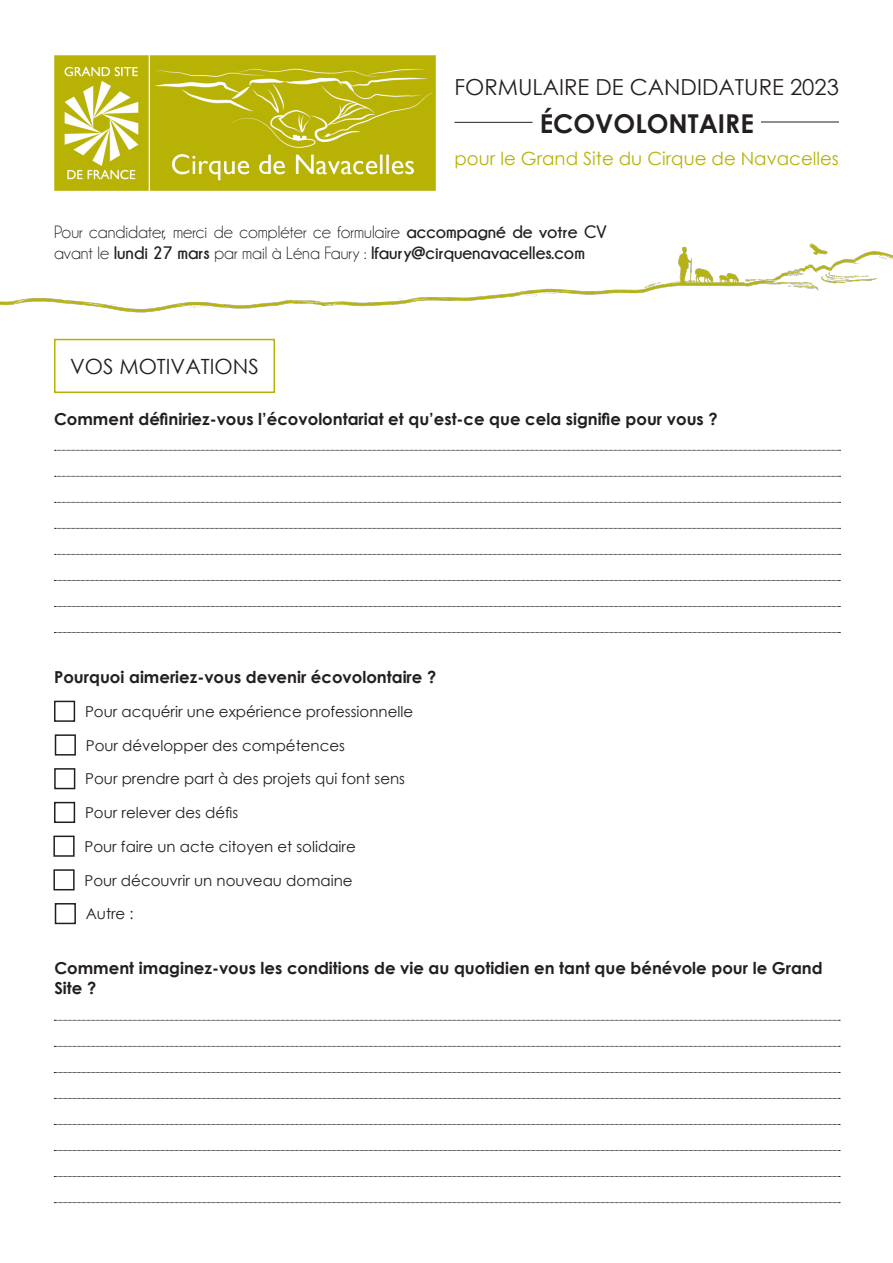
<style>
.page{position:relative;width:893px;height:1263px;background:#fff}
.page>*{position:absolute;margin:0;border:0;box-sizing:border-box;transform-origin:0 0}
.t1{font:700 25.95px "Century Gothic";color:#231f20}
.t2{font:22.05px "Century Gothic";color:#231f20}
.t3{font:21px "Century Gothic";color:#231f20}
.t4{font:18.15px "Century Gothic";color:#b8b205}
.t5{font:18px/21.6px "Champagne&Limousines";color:#231f20}
.t6{font:700 16.5px/19.8px "Century Gothic";color:#231f20}
.t7{font:15px "Century Gothic";color:#231f20}
.s1{font-weight:700}
</style>
<div class="page">
<div style="left:54px;top:339px;width:221px;height:54px;border:2px solid #b8b205"></div>
<img style="left:54px;top:55px;width:382px;height:136px">
<img style="left:0;top:243px;width:893px;height:70px">
<hr style="left:454px;top:122px;width:79px;height:1px;background:#231f20">
<hr style="left:761px;top:122px;width:78px;height:1px;background:#231f20">
<svg style="left:55px;top:450px;width:785px;height:1px"></svg>
<svg style="left:55px;top:476px;width:785px;height:1px"></svg>
<svg style="left:55px;top:502px;width:785px;height:1px"></svg>
<svg style="left:55px;top:528px;width:785px;height:1px"></svg>
<svg style="left:55px;top:554px;width:785px;height:1px"></svg>
<svg style="left:54px;top:580px;width:786px;height:1px"></svg>
<svg style="left:54px;top:606px;width:786px;height:1px"></svg>
<svg style="left:54px;top:632px;width:786px;height:1px"></svg>
<div style="left:54px;top:701px;width:21px;height:21px;border:2px solid #231f20"></div>
<div style="left:55px;top:734px;width:21px;height:21px;border:2px solid #231f20"></div>
<div style="left:54px;top:768px;width:21px;height:21px;border:2px solid #231f20"></div>
<div style="left:54px;top:802px;width:21px;height:21px;border:2px solid #231f20"></div>
<div style="left:53px;top:835px;width:22px;height:22px;border:2px solid #231f20"></div>
<div style="left:53px;top:869px;width:22px;height:21px;border:2px solid #231f20"></div>
<div style="left:55px;top:903px;width:21px;height:21px;border:2px solid #231f20"></div>
<svg style="left:54px;top:1020px;width:786px;height:1px"></svg>
<svg style="left:54px;top:1046px;width:786px;height:1px"></svg>
<svg style="left:54px;top:1072px;width:786px;height:1px"></svg>
<svg style="left:54px;top:1098px;width:786px;height:1px"></svg>
<svg style="left:54px;top:1124px;width:786px;height:1px"></svg>
<svg style="left:54px;top:1150px;width:786px;height:1px"></svg>
<svg style="left:54px;top:1176px;width:786px;height:1px"></svg>
<svg style="left:54px;top:1202px;width:786px;height:1px"></svg>
<p class="t2" style="left:454px;top:71px;width:386px">FORMULAIRE DE CANDIDATURE 2023</p>
<p class="t1" style="left:540px;top:103px;width:216px">ÉCOVOLONTAIRE</p>
<p class="t4" style="left:454px;top:146px;width:386px">pour le Grand Site du Cirque de Navacelles</p>
<p class="t5" style="left:54px;top:221px;width:554px">Pour candidater, merci de compléter ce formulaire <span class="s1">accompagné de votre CV </span>avant le <span class="s1">lundi 27 mars</span> par mail à Léna Faury : <span class="s1">lfaury@cirquenavacelles.com</span></p>
<p class="t3" style="left:70px;top:351px;width:190px">VOS MOTIVATIONS</p>
<p class="t6" style="left:54px;top:409px;width:665px">Comment définiriez-vous l’écovolontariat et qu’est-ce que cela signifie pour vous ?</p>
<p class="t6" style="left:54px;top:666px;width:384px">Pourquoi aimeriez-vous devenir écovolontaire ?</p>
<p class="t7" style="left:85px;top:701px;width:330px">Pour acquérir une expérience professionnelle</p>
<p class="t7" style="left:86px;top:735px;width:261px">Pour développer des compétences</p>
<p class="t7" style="left:85px;top:768px;width:321px">Pour prendre part à des projets qui font sens</p>
<p class="t7" style="left:85px;top:802px;width:155px">Pour relever des défis</p>
<p class="t7" style="left:84px;top:836px;width:273px">Pour faire un acte citoyen et solidaire</p>
<p class="t7" style="left:84px;top:869px;width:270px">Pour découvrir un nouveau domaine</p>
<p class="t7" style="left:86px;top:903px;width:49px">Autre :</p>
<p class="t6" style="left:54px;top:957px;width:770px">Comment imaginez-vous les conditions de vie au quotidien en tant que bénévole pour le Grand<br>Site ?</p>
</div>
